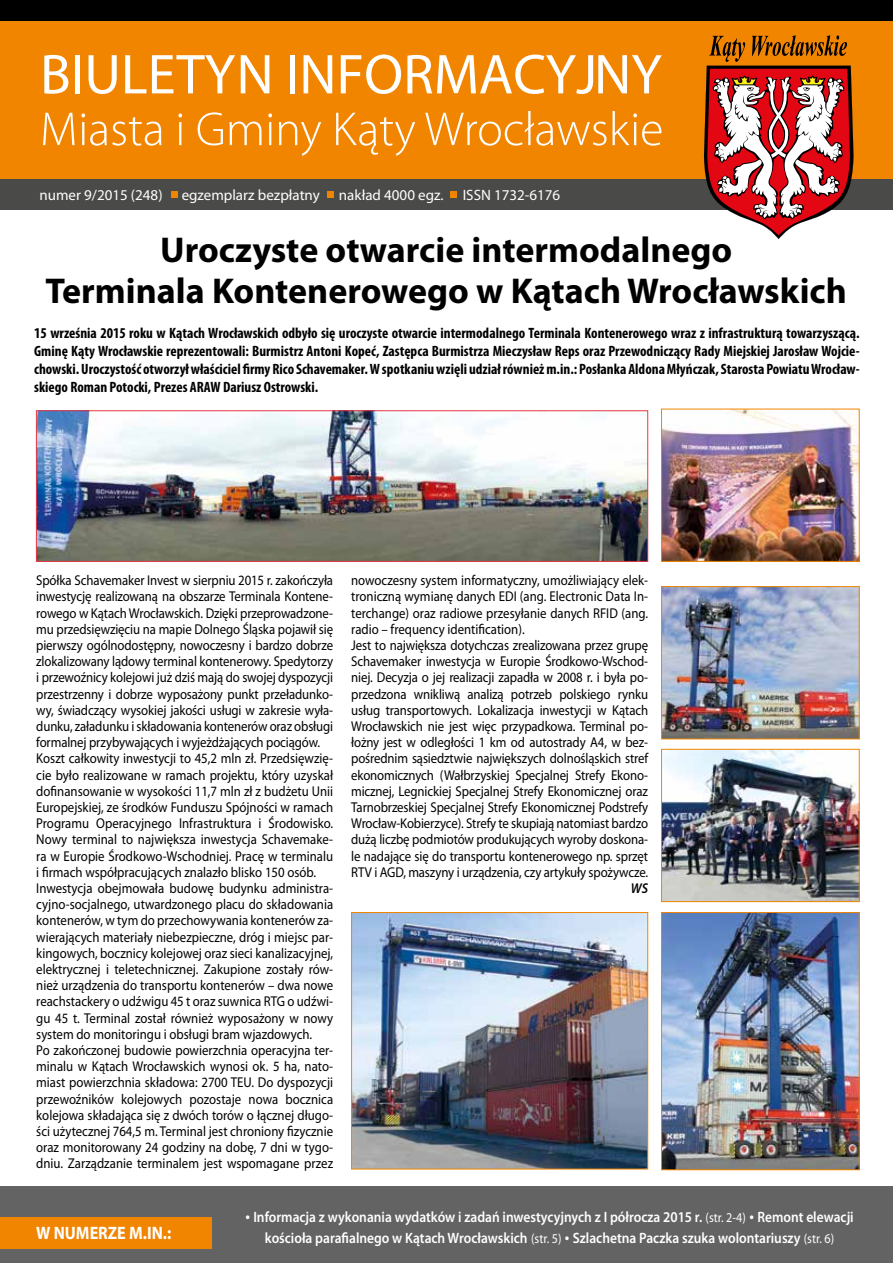
<style>
.page{position:relative;width:893px;height:1263px;background:#fff}
.page>*{position:absolute;margin:0;border:0;box-sizing:border-box;transform-origin:0 0}
.t1{font:56.7px "Myriad Pro";color:#fff}
.t2{font:700 36px/40.5px "Myriad Pro";color:#000;text-align:center}
.t3{font:700 18px "Myriad Pro";color:#fff;scale:.9 1}
.t4{font:700 condensed 15px/18px "Myriad Pro";color:#000;text-align:justify}
.t5{font:600 15px "Myriad Pro";color:#fff;scale:.9 1}
.t6{font:15px "Myriad Pro";color:#fff}
.t7{font:14.25px/16.2px "Myriad Pro";letter-spacing:-.005em;color:#000;scale:.9 1}
.t8{font:italic 600 14.25px "Myriad Pro";color:#000;scale:.9 1}
.s1{font-weight:400;font-size:18px}
.s2{font-weight:400;font-size:13.5px}
</style>
<div class="page">
<div style="left:0;top:1186px;width:893px;height:77px;background:#646363"></div>
<div style="left:0;top:1217px;width:212px;height:32px;background:#f18500"></div>
<img style="left:38px;top:412px;width:608px;height:148px">
<div style="left:36px;top:410px;width:612px;height:152px;border:1px solid #e83843"></div>
<img style="left:663px;top:411px;width:195px;height:149px">
<div style="left:661px;top:409px;width:199px;height:153px;border:1px solid #f18500"></div>
<img style="left:663px;top:588px;width:195px;height:149px">
<div style="left:661px;top:586px;width:199px;height:153px;border:1px solid #f18500"></div>
<img style="left:663px;top:751px;width:195px;height:149px">
<div style="left:661px;top:749px;width:199px;height:153px;border:1px solid #f18500"></div>
<img style="left:663px;top:914px;width:195px;height:254px">
<div style="left:661px;top:912px;width:199px;height:258px;border:1px solid #f18500"></div>
<img style="left:353px;top:914px;width:293px;height:253px">
<div style="left:351px;top:912px;width:297px;height:257px;border:1px solid #f18500"></div>
<div style="left:0;top:0;width:893px;height:179px;background:#f18500"></div>
<svg style="left:43px;top:113px;width:32px;height:32px"></svg>
<svg style="left:81px;top:113px;width:80px;height:33px"></svg>
<svg style="left:178px;top:113px;width:4px;height:4px"></svg>
<hr style="left:179px;top:122px;width:2px;height:23px;background:#fff">
<svg style="left:198px;top:112px;width:25px;height:33px"></svg>
<svg style="left:230px;top:122px;width:32px;height:23px"></svg>
<svg style="left:268px;top:113px;width:4px;height:4px"></svg>
<hr style="left:269px;top:122px;width:2px;height:23px;background:#fff">
<svg style="left:279px;top:122px;width:42px;height:34px"></svg>
<svg style="left:336px;top:113px;width:79px;height:43px"></svg>
<svg style="left:425px;top:111px;width:181px;height:35px"></svg>
<svg style="left:613px;top:111px;width:48px;height:35px"></svg>
<div style="left:0;top:180px;width:893px;height:30px;background:#4a4a49"></div>
<svg style="left:704px;top:35px;width:149px;height:204px"></svg>
<svg style="left:171px;top:192px;width:6px;height:6px"></svg>
<svg style="left:328px;top:192px;width:6px;height:6px"></svg>
<div style="left:450px;top:192px;width:7px;height:6px;background:#f18500"></div>
<div style="left:0;top:0;width:893px;height:20px;background:#000"></div>
<h1 class="t1" style="left:40px;top:39px;width:623px">BIULETYN INFORMACYJNY</h1>
<p class="t6" style="left:39px;top:185px;width:125px">numer 9/2015 (248)</p>
<p class="t6" style="left:182px;top:185px;width:140px">egzemplarz bezpłatny</p>
<p class="t6" style="left:339px;top:185px;width:106px">nakład 4000 egz.</p>
<p class="t6" style="left:463px;top:185px;width:99px">ISSN 1732-6176</p>
<h2 class="t2" style="left:45px;top:229px;width:803px">Uroczyste otwarcie intermodalnego<br>Terminala Kontenerowego w Kątach Wrocławskich</h2>
<p class="t4" style="left:34px;top:323px;width:827px">15 września 2015 roku w Kątach Wrocławskich odbyło się uroczyste otwarcie intermodalnego Terminala Kontenerowego wraz z infrastrukturą towarzyszącą.<br>Gminę Kąty Wrocławskie reprezentowali: Burmistrz Antoni Kopeć, Zastępca Burmistrza Mieczysław Reps oraz Przewodniczący Rady Miejskiej Jarosław Wojcie&shy;chowski. Uroczystość otworzył właściciel firmy Rico Schavemaker. W spotkaniu wzięli udział również m.in.: Posłanka Aldona Młyńczak, Starosta Powiatu Wrocław&shy;skiego Roman Potocki, Prezes ARAW Dariusz Ostrowski.</p>
<p class="t7" style="left:36px;top:572px;width:331px">Spółka Schavemaker Invest w sierpniu 2015 r. zakończyła inwestycję realizowaną na obszarze Terminala Kontene&shy;rowego w Kątach Wrocławskich. Dzięki przeprowadzone&shy;mu przedsięwzięciu na mapie Dolnego Śląska pojawił się pierwszy ogólnodostępny, nowoczesny i bardzo dobrze zlokalizowany lądowy terminal kontenerowy. Spedytorzy i przewoźnicy kolejowi już dziś mają do swojej dyspozycji przestrzenny i dobrze wyposażony punkt przeładunko&shy;wy, świadczący wysokiej jakości usługi w zakresie wyła&shy;dunku, załadunku i składowania kontenerów oraz obsługi formalnej przybywających i wyjeżdżających pociągów.<br>Koszt całkowity inwestycji to 45,2 mln zł. Przedsięwzię&shy;cie było realizowane w ramach projektu, który uzyskał dofinansowanie w wysokości 11,7 mln zł z budżetu Unii Europejskiej, ze środków Funduszu Spójności w ramach Programu Operacyjnego Infrastruktura i Środowisko.<br>Nowy terminal to największa inwestycja Schavemake&shy;ra w Europie Środkowo-Wschodniej. Pracę w terminalu i firmach współpracujących znalazło blisko 150 osób.<br>Inwestycja obejmowała budowę budynku administra&shy;cyjno-socjalnego, utwardzonego placu do składowania kontenerów, w tym do przechowywania kontenerów za&shy;wierających materiały niebezpieczne, dróg i miejsc par&shy;kingowych, bocznicy kolejowej oraz sieci kanalizacyjnej, elektrycznej i teletechnicznej. Zakupione zostały rów&shy;nież urządzenia do transportu kontenerów – dwa nowe reachstackery o udźwigu 45 t oraz suwnica RTG o udźwi&shy;gu 45 t. Terminal został również wyposażony w nowy system do monitoringu i obsługi bram wjazdowych.<br>Po zakończonej budowie powierzchnia operacyjna ter&shy;minalu w Kątach Wrocławskich wynosi ok. 5 ha, nato&shy;miast powierzchnia składowa: 2700 TEU. Do dyspozycji przewoźników kolejowych pozostaje nowa bocznica kolejowa składająca się z dwóch torów o łącznej długo&shy;ści użytecznej 764,5 m. Terminal jest chroniony fizycznie oraz monitorowany 24 godziny na dobę, 7 dni w tygo&shy;dniu. Zarządzanie terminalem jest wspomagane przez</p>
<p class="t7" style="left:351px;top:572px;width:331px">nowoczesny system informatyczny, umożliwiający elek&shy;troniczną wymianę danych EDI (ang. Electronic Data In&shy;terchange) oraz radiowe przesyłanie danych RFID (ang. radio – frequency identification).<br>Jest to największa dotychczas zrealizowana przez grupę Schavemaker inwestycja w Europie Środkowo-Wschod&shy;niej. Decyzja o jej realizacji zapadła w 2008 r. i była po&shy;przedzona wnikliwą analizą potrzeb polskiego rynku usług transportowych. Lokalizacja inwestycji w Kątach Wrocławskich nie jest więc przypadkowa. Terminal po&shy;łożny jest w odległości 1 km od autostrady A4, w bez&shy;pośrednim sąsiedztwie największych dolnośląskich stref ekonomicznych (Wałbrzyskiej Specjalnej Strefy Ekono&shy;micznej, Legnickiej Specjalnej Strefy Ekonomicznej oraz Tarnobrzeskiej Specjalnej Strefy Ekonomicznej Podstrefy Wrocław-Kobierzyce). Strefy te skupiają natomiast bardzo dużą liczbę podmiotów produkujących wyroby doskona&shy;le nadające się do transportu kontenerowego np. sprzęt RTV i AGD, maszyny i urządzenia, czy artykuły spożywcze.</p>
<p class="t8" style="left:631px;top:879px;width:21px">WS</p>
<p class="t5" style="left:245px;top:1207px;width:677px"><span class="s1">•</span> Informacja z wykonania wydatków i zadań inwestycyjnych z I półrocza 2015 r. <span class="s2">(str. 2-4)</span> <span class="s1">•</span> Remont elewacji</p>
<p class="t3" style="left:36px;top:1221px;width:152px">W NUMERZE M.IN.:</p>
<p class="t5" style="left:265px;top:1228px;width:634px">kościoła parafialnego w Kątach Wrocławskich <span class="s2">(str. 5)</span> <span class="s1">•</span> Szlachetna Paczka szuka wolontariuszy <span class="s2">(str. 6)</span></p>
</div>
